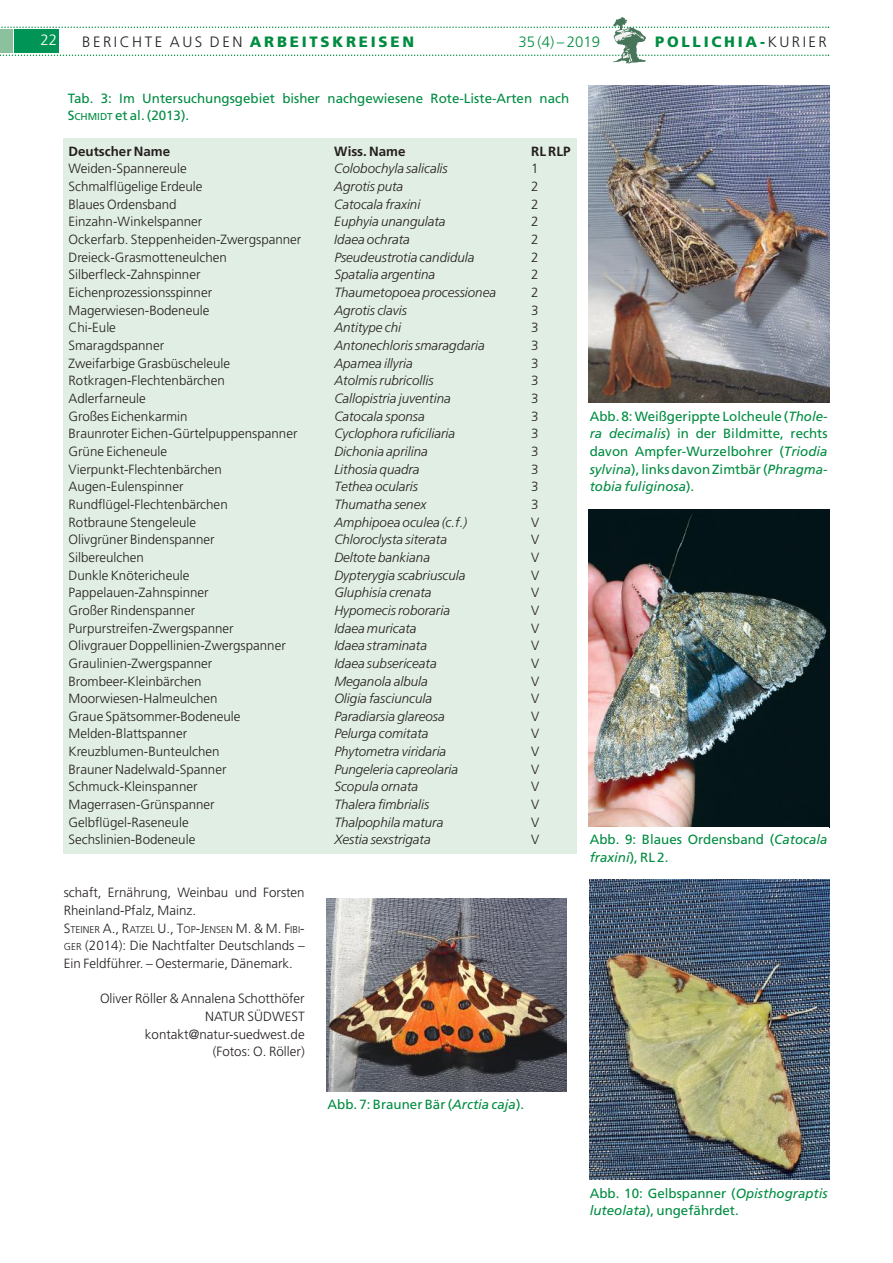
<style>
.page{position:relative;width:893px;height:1263px;background:#fff}
.page>*{position:absolute;margin:0;border:0;box-sizing:border-box;transform-origin:0 0}
.t1{font:300 15px "Frutiger";letter-spacing:.165em;color:#241f1f}
.t2{font:900 15px "Frutiger";letter-spacing:.185em;color:#008c41}
.t3{font:300 15px "Frutiger";color:#008c41}
.t4{font:300 15px "Frutiger";color:#fff}
.t5{font:300 13.35px "Frutiger";color:#241f1f}
.t6{font:italic 300 13.35px "Frutiger CE";color:#241f1f}
.t7{font:13.35px/17.7px "Frutiger";color:#008c41}
.t8{font:300 13.35px/17.7px "Frutiger CE";color:#241f1f}
.t9{font:700 13.35px "Frutiger";color:#241f1f}
.t10{font:300 10.05px "Frutiger";color:#241f1f}
.s1{font-weight:900;color:#008c41}
.s2{font-weight:300;color:#241f1f}
.s3{font-size:10.05px}
.s4{font-size:13.35px}
.s5{font-family:"Frutiger";font-size:10.05px}
.s6{font-style:italic}
</style>
<div class="page">
<svg style="left:0;top:17px;width:829px;height:47px"></svg>
<div style="left:64px;top:138px;width:513px;height:715px;background:#e1eee3"></div>
<img style="left:326px;top:898px;width:240px;height:194px">
<img style="left:588px;top:85px;width:241px;height:318px">
<img style="left:588px;top:510px;width:241px;height:317px">
<img style="left:589px;top:880px;width:240px;height:300px">
<p class="t4" style="left:41px;top:34px;width:18px">22</p>
<p class="t1" style="left:82px;top:35px;width:333px">BERICHTE AUS DEN <span class="s1">ARBEITSKREISEN</span></p>
<p class="t3" style="left:518px;top:35px;width:83px">35 (4) – 2019</p>
<p class="t2" style="left:655px;top:35px;width:173px">POLLICHIA-<span class="s2">KURIER</span></p>
<p class="t7" style="left:68px;top:90px;width:503px">Tab. 3: Im Untersuchungsgebiet bisher nachgewiesene Rote-Liste-Arten nach<br>S<span class="s3">CHMIDT</span> et al. (2013).</p>
<p class="t9" style="left:68px;top:146px;width:103px">Deutscher Name</p>
<p class="t9" style="left:334px;top:146px;width:73px">Wiss. Name</p>
<p class="t9" style="left:531px;top:146px;width:41px">RL RLP</p>
<p class="t5" style="left:68px;top:163px;width:120px">Weiden-Spannereule</p>
<p class="t6" style="left:334px;top:163px;width:115px">Colobochyla salicalis</p>
<p class="t5" style="left:531px;top:163px;width:9px">1</p>
<p class="t5" style="left:68px;top:181px;width:136px">Schmalflügelige Erdeule</p>
<p class="t6" style="left:334px;top:181px;width:70px">Agrotis puta</p>
<p class="t5" style="left:531px;top:181px;width:9px">2</p>
<p class="t5" style="left:68px;top:199px;width:110px">Blaues Ordensband</p>
<p class="t6" style="left:334px;top:199px;width:88px">Catocala fraxini</p>
<p class="t5" style="left:531px;top:199px;width:9px">2</p>
<p class="t5" style="left:68px;top:216px;width:135px">Einzahn-Winkelspanner</p>
<p class="t6" style="left:334px;top:216px;width:113px">Euphyia unangulata</p>
<p class="t5" style="left:531px;top:216px;width:9px">2</p>
<p class="t5" style="left:68px;top:234px;width:234px">Ockerfarb. Steppenheiden-Zwergspanner</p>
<p class="t6" style="left:334px;top:234px;width:77px">Idaea ochrata</p>
<p class="t5" style="left:531px;top:234px;width:9px">2</p>
<p class="t5" style="left:68px;top:252px;width:160px">Dreieck-Grasmotteneulchen</p>
<p class="t6" style="left:334px;top:252px;width:142px">Pseudeustrotia candidula</p>
<p class="t5" style="left:531px;top:252px;width:9px">2</p>
<p class="t5" style="left:68px;top:269px;width:134px">Silberfleck-Zahnspinner</p>
<p class="t6" style="left:334px;top:269px;width:102px">Spatalia argentina</p>
<p class="t5" style="left:531px;top:269px;width:9px">2</p>
<p class="t5" style="left:68px;top:287px;width:145px">Eichenprozessionsspinner</p>
<p class="t6" style="left:334px;top:287px;width:163px">Thaumetopoea processionea</p>
<p class="t5" style="left:531px;top:287px;width:9px">2</p>
<p class="t5" style="left:68px;top:305px;width:142px">Magerwiesen-Bodeneule</p>
<p class="t6" style="left:334px;top:305px;width:74px">Agrotis clavis</p>
<p class="t5" style="left:531px;top:305px;width:9px">3</p>
<p class="t5" style="left:68px;top:322px;width:49px">Chi-Eule</p>
<p class="t6" style="left:334px;top:322px;width:68px">Antitype chi</p>
<p class="t5" style="left:531px;top:322px;width:9px">3</p>
<p class="t5" style="left:68px;top:340px;width:97px">Smaragdspanner</p>
<p class="t6" style="left:334px;top:340px;width:152px">Antonechloris smaragdaria</p>
<p class="t5" style="left:531px;top:340px;width:9px">3</p>
<p class="t5" style="left:68px;top:358px;width:163px">Zweifarbige Grasbüscheleule</p>
<p class="t6" style="left:334px;top:358px;width:80px">Apamea illyria</p>
<p class="t5" style="left:531px;top:358px;width:9px">3</p>
<p class="t5" style="left:68px;top:375px;width:158px">Rotkragen-Flechtenbärchen</p>
<p class="t6" style="left:334px;top:375px;width:101px">Atolmis rubricollis</p>
<p class="t5" style="left:531px;top:375px;width:9px">3</p>
<p class="t5" style="left:68px;top:393px;width:79px">Adlerfarneule</p>
<p class="t6" style="left:334px;top:393px;width:118px">Callopistria juventina</p>
<p class="t5" style="left:531px;top:393px;width:9px">3</p>
<p class="t5" style="left:68px;top:411px;width:121px">Großes Eichenkarmin</p>
<p class="t6" style="left:334px;top:411px;width:92px">Catocala sponsa</p>
<p class="t5" style="left:531px;top:411px;width:9px">3</p>
<p class="t5" style="left:68px;top:428px;width:230px">Braunroter Eichen-Gürtelpuppenspanner</p>
<p class="t6" style="left:334px;top:428px;width:122px">Cyclophora ruficiliaria</p>
<p class="t5" style="left:531px;top:428px;width:9px">3</p>
<p class="t5" style="left:68px;top:446px;width:100px">Grüne Eicheneule</p>
<p class="t6" style="left:334px;top:446px;width:95px">Dichonia aprilina</p>
<p class="t5" style="left:531px;top:446px;width:9px">3</p>
<p class="t5" style="left:68px;top:464px;width:155px">Vierpunkt-Flechtenbärchen</p>
<p class="t6" style="left:334px;top:464px;width:87px">Lithosia quadra</p>
<p class="t5" style="left:531px;top:464px;width:9px">3</p>
<p class="t5" style="left:68px;top:481px;width:116px">Augen-Eulenspinner</p>
<p class="t6" style="left:334px;top:481px;width:85px">Tethea ocularis</p>
<p class="t5" style="left:531px;top:481px;width:9px">3</p>
<p class="t5" style="left:68px;top:499px;width:161px">Rundflügel-Flechtenbärchen</p>
<p class="t6" style="left:334px;top:499px;width:93px">Thumatha senex</p>
<p class="t5" style="left:531px;top:499px;width:9px">3</p>
<p class="t5" style="left:68px;top:516px;width:129px">Rotbraune Stengeleule</p>
<p class="t6" style="left:334px;top:516px;width:134px">Amphipoea oculea (c.f.)</p>
<p class="t5" style="left:531px;top:516px;width:10px">V</p>
<p class="t5" style="left:68px;top:534px;width:148px">Olivgrüner Bindenspanner</p>
<p class="t6" style="left:334px;top:534px;width:114px">Chloroclysta siterata</p>
<p class="t5" style="left:531px;top:534px;width:10px">V</p>
<p class="t5" style="left:68px;top:552px;width:77px">Silbereulchen</p>
<p class="t6" style="left:334px;top:552px;width:97px">Deltote bankiana</p>
<p class="t5" style="left:531px;top:552px;width:10px">V</p>
<p class="t5" style="left:68px;top:569px;width:122px">Dunkle Knötericheule</p>
<p class="t6" style="left:334px;top:569px;width:133px">Dypterygia scabriuscula</p>
<p class="t5" style="left:531px;top:569px;width:10px">V</p>
<p class="t5" style="left:68px;top:587px;width:142px">Pappelauen-Zahnspinner</p>
<p class="t6" style="left:334px;top:587px;width:99px">Gluphisia crenata</p>
<p class="t5" style="left:531px;top:587px;width:10px">V</p>
<p class="t5" style="left:68px;top:605px;width:128px">Großer Rindenspanner</p>
<p class="t6" style="left:334px;top:605px;width:117px">Hypomecis roboraria</p>
<p class="t5" style="left:531px;top:605px;width:10px">V</p>
<p class="t5" style="left:68px;top:622px;width:167px">Purpurstreifen-Zwergspanner</p>
<p class="t6" style="left:334px;top:622px;width:84px">Idaea muricata</p>
<p class="t5" style="left:531px;top:622px;width:10px">V</p>
<p class="t5" style="left:69px;top:640px;width:219px">Olivgrauer Doppellinien-Zwergspanner</p>
<p class="t6" style="left:334px;top:640px;width:94px">Idaea straminata</p>
<p class="t5" style="left:531px;top:640px;width:10px">V</p>
<p class="t5" style="left:69px;top:658px;width:145px">Graulinien-Zwergspanner</p>
<p class="t6" style="left:334px;top:658px;width:104px">Idaea subsericeata</p>
<p class="t5" style="left:531px;top:658px;width:10px">V</p>
<p class="t5" style="left:69px;top:675px;width:135px">Brombeer-Kleinbärchen</p>
<p class="t6" style="left:334px;top:675px;width:95px">Meganola albula</p>
<p class="t5" style="left:531px;top:675px;width:10px">V</p>
<p class="t5" style="left:69px;top:693px;width:151px">Moorwiesen-Halmeulchen</p>
<p class="t6" style="left:334px;top:693px;width:99px">Oligia fasciuncula</p>
<p class="t5" style="left:531px;top:693px;width:10px">V</p>
<p class="t5" style="left:69px;top:711px;width:174px">Graue Spätsommer-Bodeneule</p>
<p class="t6" style="left:334px;top:711px;width:112px">Paradiarsia glareosa</p>
<p class="t5" style="left:531px;top:711px;width:10px">V</p>
<p class="t5" style="left:69px;top:728px;width:120px">Melden-Blattspanner</p>
<p class="t6" style="left:334px;top:728px;width:96px">Pelurga comitata</p>
<p class="t5" style="left:531px;top:728px;width:10px">V</p>
<p class="t5" style="left:69px;top:746px;width:153px">Kreuzblumen-Bunteulchen</p>
<p class="t6" style="left:334px;top:746px;width:113px">Phytometra viridaria</p>
<p class="t5" style="left:531px;top:746px;width:10px">V</p>
<p class="t5" style="left:69px;top:764px;width:160px">Brauner Nadelwald-Spanner</p>
<p class="t6" style="left:334px;top:764px;width:125px">Pungeleria capreolaria</p>
<p class="t5" style="left:531px;top:764px;width:10px">V</p>
<p class="t5" style="left:69px;top:781px;width:131px">Schmuck-Kleinspanner</p>
<p class="t6" style="left:334px;top:781px;width:85px">Scopula ornata</p>
<p class="t5" style="left:531px;top:781px;width:10px">V</p>
<p class="t5" style="left:69px;top:799px;width:148px">Magerrasen-Grünspanner</p>
<p class="t6" style="left:334px;top:799px;width:96px">Thalera fimbrialis</p>
<p class="t5" style="left:531px;top:799px;width:10px">V</p>
<p class="t5" style="left:69px;top:817px;width:122px">Gelbflügel-Raseneule</p>
<p class="t6" style="left:334px;top:817px;width:111px">Thalpophila matura</p>
<p class="t5" style="left:531px;top:817px;width:10px">V</p>
<p class="t5" style="left:69px;top:834px;width:128px">Sechslinien-Bodeneule</p>
<p class="t6" style="left:334px;top:834px;width:98px">Xestia sexstrigata</p>
<p class="t5" style="left:531px;top:834px;width:10px">V</p>
<p class="t8" style="left:64px;top:885px;width:242px">schaft, Ernährung, Weinbau und Forsten<br>Rheinland-Pfalz, Mainz.</p>
<p class="t10" style="left:64px;top:925px;width:242px"><span class="s4">S</span>TEINER <span class="s4">A., R</span>ATZEL <span class="s4">U., T</span>OP<span class="s4">-J</span>ENSEN <span class="s4">M. &amp; M. F</span>IBI<span class="s4">-</span></p>
<p class="t8" style="left:64px;top:938px;width:242px"><span class="s5">GER</span> (2014): Die Nachtfalter Deutschlands –<br>Ein Feldführer. – Oestermarie, Dänemark.</p>
<p class="t8" style="left:100px;top:991px;width:206px;text-align:right">Oliver Röller &amp; Annalena Schotthöfer<br>NATUR SÜDWEST kontakt@natur-suedwest.de<br>(Fotos: O. Röller)</p>
<p class="t7" style="left:328px;top:1097px;width:198px">Abb. 7: Brauner Bär (<span class="s6">Arctia caja</span>).</p>
<p class="t7" style="left:590px;top:408px;width:239px;text-align:justify">Abb. 8: Weißgerippte Lolcheule (<span class="s6">Thole&shy;ra decimalis</span>) in der Bildmitte, rechts davon Ampfer-Wurzelbohrer (<span class="s6">Triodia sylvina</span>), linksdavonZimtbär(<span class="s6">Phragma&shy;tobia fuliginosa</span>).</p>
<p class="t7" style="left:590px;top:832px;width:239px">Abb. 9: Blaues Ordensband (<span class="s6">Catocala fraxini</span>), RL 2.</p>
<p class="t7" style="left:590px;top:1185px;width:239px">Abb. 10: Gelbspanner (<span class="s6">Opisthograptis luteolata</span>), ungefährdet.</p>
</div>
